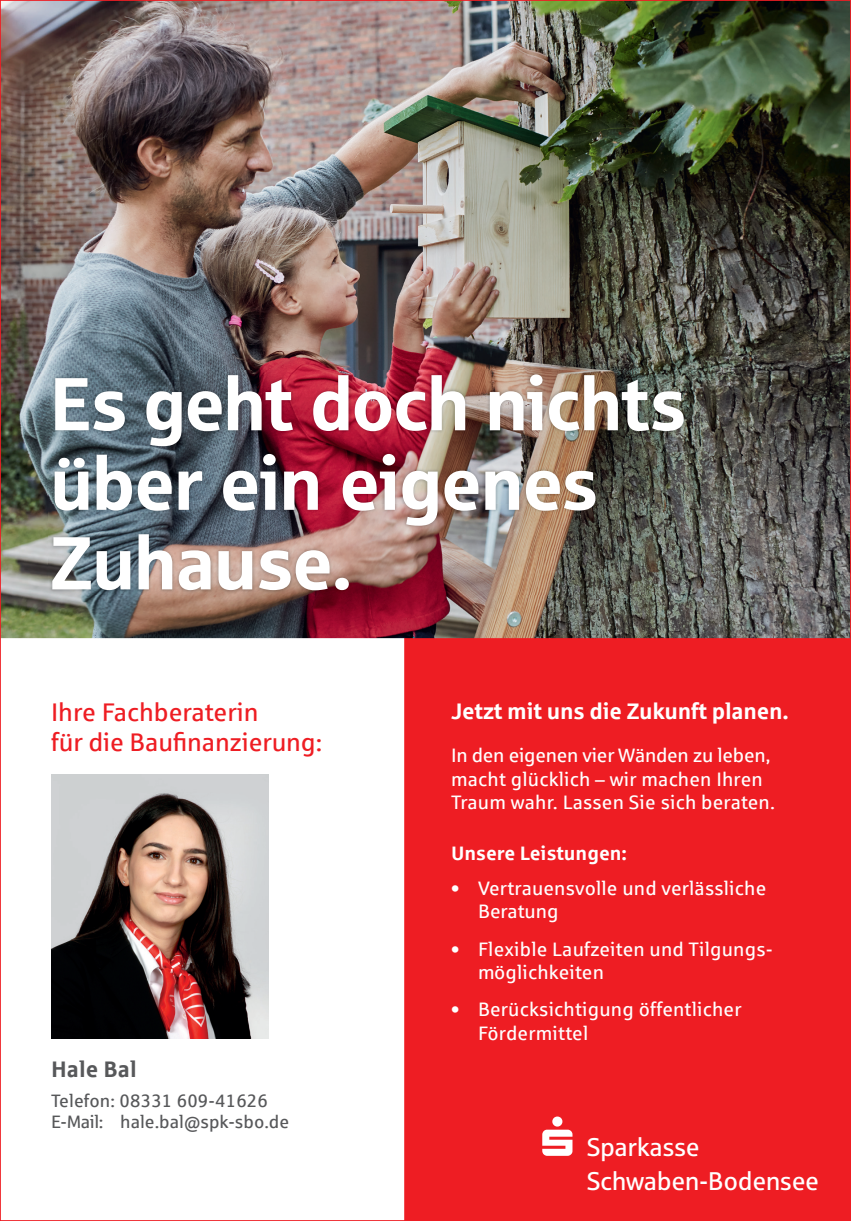
<style>
.page{position:relative;width:851px;height:1221px;background:#fff}
.page>*{position:absolute;margin:0;border:0;box-sizing:border-box;transform-origin:0 0}
.t1{font:75px/79.5px "Sparkasse Head";letter-spacing:.01em;color:#fff}
.t2{font:25.65px/34.2px "Sparkasse Rg";letter-spacing:-.015em;color:#fff}
.t3{font:25.5px/30px "Sparkasse Rg";letter-spacing:-.005em;color:#ee1d23}
.t4{font:700 22.5px "Sparkasse Rg";letter-spacing:-.01em;color:#fff}
.t5{font:700 22.5px "Sparkasse Rg";color:#57585a}
.t6{font:19.5px/23.4px "Sparkasse Rg";letter-spacing:.01em;color:#fff}
.t7{font:700 19.5px "Sparkasse Rg";color:#fff}
.t8{font:18px/21.6px "Sparkasse Rg";color:#57585a}
</style>
<div class="page">
<div style="left:405px;top:617px;width:445px;height:603px;background:#ee1d23"></div>
<svg style="left:542px;top:1116px;width:30px;height:39px"></svg>
<img style="left:2px;top:2px;width:846px;height:636px">
<img style="left:49px;top:371px;width:638px;height:223px">
<img style="left:51px;top:774px;width:217px;height:263px">
<h1 class="t1" style="left:51px;top:361px;width:635px">Es geht doch nichts über ein eigenes<br>Zuhause.</h1>
<h3 class="t3" style="left:51px;top:696px;width:272px">Ihre Fachberaterin<br>für die Baufinanzierung:</h3>
<p class="t5" style="left:51px;top:1054px;width:87px">Hale Bal</p>
<p class="t8" style="left:51px;top:1089px;width:239px">Telefon: 08331 609-41626<br>E-Mail: hale.bal@spk-sbo.de</p>
<p class="t4" style="left:451px;top:696px;width:339px">Jetzt mit uns die Zukunft planen.</p>
<p class="t6" style="left:451px;top:743px;width:325px">In den eigenen vier Wänden zu leben, macht glücklich – wir machen Ihren<br>Traum wahr. Lassen Sie sich beraten.</p>
<p class="t7" style="left:451px;top:840px;width:177px">Unsere Leistungen:</p>
<p class="t6" style="left:478px;top:875px;width:290px;text-indent:-27px">• Vertrauensvolle und verlässliche<br>Beratung</p>
<p class="t6" style="left:478px;top:936px;width:296px;text-indent:-27px">• Flexible Laufzeiten und Tilgungs&shy;möglichkeiten</p>
<p class="t6" style="left:478px;top:997px;width:265px;text-indent:-27px">• Berücksichtigung öffentlicher<br>Fördermittel</p>
<h2 class="t2" style="left:586px;top:1128px;width:233px">Sparkasse<br>Schwaben-Bodensee</h2>
</div>
